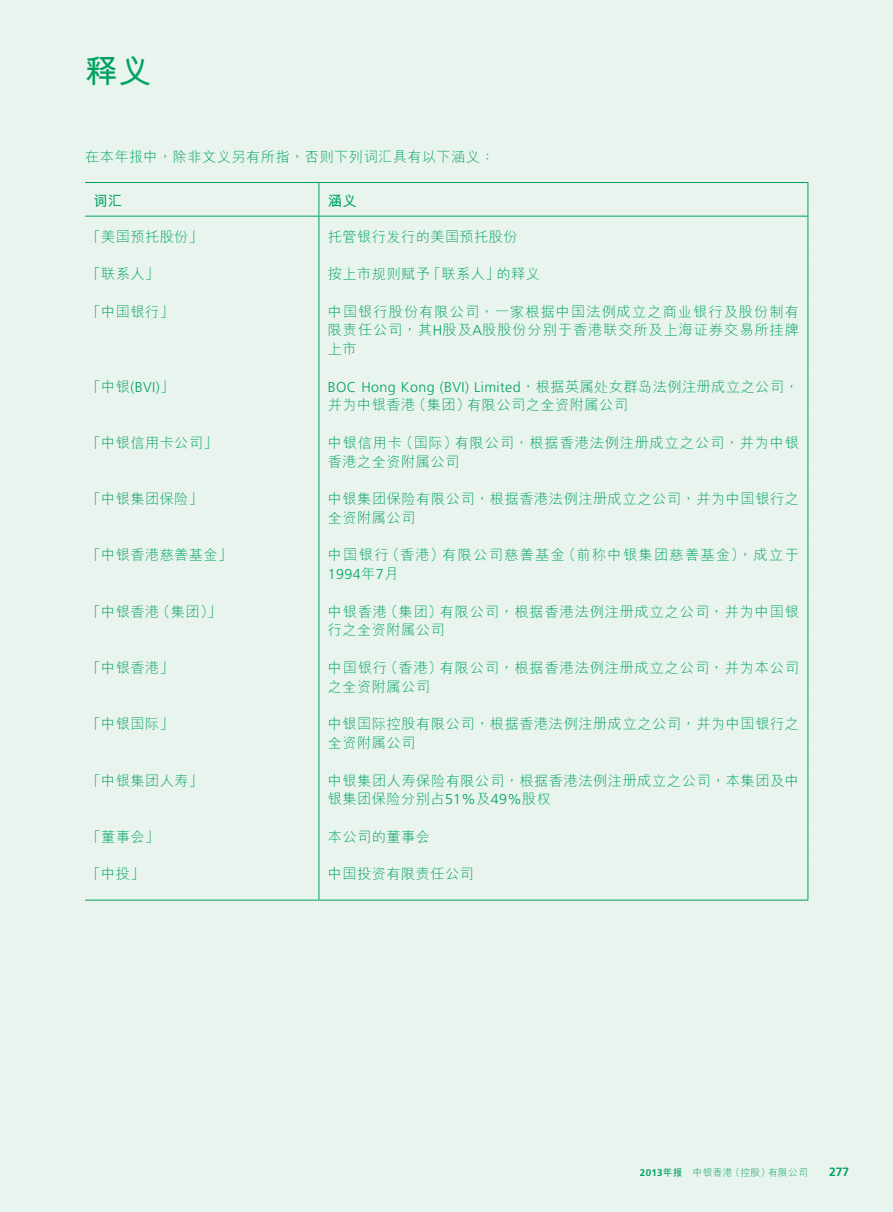
<style>
.page{position:relative;width:893px;height:1212px;background:#e8f4ed}
.page>*{position:absolute;margin:0;border:0;box-sizing:border-box;transform-origin:0 0}
.t1{font:700 33px "M Hei HKS";color:#00a261}
.t2{font:300 14.25px/18.8px "M Hei HKS";letter-spacing:.035em;color:#00a261}
.t3{font:300 14.25px/18.8px "M Hei HKS";letter-spacing:.055em;color:#00a261}
.t4{font:300 14.25px "Frutiger LT Std";letter-spacing:.025em;color:#00a261}
.t5{font:300 14.25px "M Hei HKS";letter-spacing:.09em;color:#00a261}
.t6{font:700 14.25px "M Hei HKS";color:#00a261}
.t7{font:700 12px "Frutiger LT Std";color:#00a261}
.t8{font:300 9.75px "M Hei HKS";letter-spacing:.03em;color:#00a261}
.s1{font-family:"Frutiger LT Std"}
.s2{font-family:"M Hei HKS"}
.s3{font-family:"Frutiger LT Std";font-weight:700}
.s4{font-weight:700}
</style>
<div class="page">
<svg style="left:319px;top:217px;width:1px;height:83px"></svg>
<svg style="left:807px;top:217px;width:1px;height:83px"></svg>
<hr style="left:319px;top:300px;width:1px;height:56px;background:#00a261">
<hr style="left:807px;top:300px;width:1px;height:56px;background:#00a261">
<svg style="left:319px;top:356px;width:1px;height:19px"></svg>
<svg style="left:807px;top:356px;width:1px;height:19px"></svg>
<hr style="left:319px;top:375px;width:1px;height:37px;background:#00a261">
<hr style="left:807px;top:375px;width:1px;height:37px;background:#00a261">
<svg style="left:319px;top:412px;width:1px;height:19px"></svg>
<svg style="left:807px;top:412px;width:1px;height:19px"></svg>
<hr style="left:319px;top:431px;width:1px;height:37px;background:#00a261">
<hr style="left:807px;top:431px;width:1px;height:37px;background:#00a261">
<svg style="left:319px;top:468px;width:1px;height:19px"></svg>
<svg style="left:807px;top:468px;width:1px;height:19px"></svg>
<hr style="left:319px;top:487px;width:1px;height:38px;background:#00a261">
<hr style="left:807px;top:487px;width:1px;height:38px;background:#00a261">
<svg style="left:319px;top:525px;width:1px;height:18px"></svg>
<svg style="left:807px;top:525px;width:1px;height:18px"></svg>
<hr style="left:319px;top:543px;width:1px;height:38px;background:#00a261">
<hr style="left:807px;top:543px;width:1px;height:38px;background:#00a261">
<svg style="left:319px;top:581px;width:1px;height:19px"></svg>
<svg style="left:807px;top:581px;width:1px;height:19px"></svg>
<hr style="left:319px;top:600px;width:1px;height:37px;background:#00a261">
<hr style="left:807px;top:600px;width:1px;height:37px;background:#00a261">
<svg style="left:319px;top:637px;width:1px;height:19px"></svg>
<svg style="left:807px;top:637px;width:1px;height:19px"></svg>
<hr style="left:319px;top:656px;width:1px;height:37px;background:#00a261">
<hr style="left:807px;top:656px;width:1px;height:37px;background:#00a261">
<svg style="left:319px;top:693px;width:1px;height:19px"></svg>
<svg style="left:807px;top:693px;width:1px;height:19px"></svg>
<hr style="left:319px;top:712px;width:1px;height:38px;background:#00a261">
<hr style="left:807px;top:712px;width:1px;height:38px;background:#00a261">
<svg style="left:319px;top:750px;width:1px;height:18px"></svg>
<svg style="left:807px;top:750px;width:1px;height:18px"></svg>
<hr style="left:319px;top:768px;width:1px;height:38px;background:#00a261">
<hr style="left:807px;top:768px;width:1px;height:38px;background:#00a261">
<svg style="left:319px;top:806px;width:1px;height:94px"></svg>
<svg style="left:807px;top:806px;width:1px;height:94px"></svg>
<hr style="left:85px;top:182px;width:234px;height:1px;background:#00a261">
<hr style="left:319px;top:182px;width:489px;height:1px;background:#00a261">
<hr style="left:319px;top:183px;width:1px;height:33px;background:#00a261">
<hr style="left:807px;top:183px;width:1px;height:33px;background:#00a261">
<hr style="left:85px;top:216px;width:234px;height:1px;background:#00a261">
<hr style="left:319px;top:216px;width:489px;height:1px;background:#00a261">
<hr style="left:85px;top:900px;width:234px;height:1px;background:#00a261">
<hr style="left:319px;top:900px;width:489px;height:1px;background:#00a261">
<h1 class="t1" style="left:85px;top:47px;width:68px">釋義</h1>
<p class="t2" style="left:85px;top:146px;width:411px">在本年報中，除非文義另有所指，否則下列詞彙具有以下涵義：</p>
<p class="t6" style="left:94px;top:190px;width:30px">詞彙</p>
<p class="t6" style="left:328px;top:190px;width:30px">涵義</p>
<p class="t2" style="left:86px;top:226px;width:118px">「美國預託股份」</p>
<p class="t2" style="left:328px;top:226px;width:192px">託管銀行發行的美國預託股份</p>
<p class="t2" style="left:86px;top:264px;width:74px">「聯繫人」</p>
<p class="t2" style="left:328px;top:264px;width:214px">按上市規則賦予「聯繫人」的釋義</p>
<p class="t2" style="left:86px;top:301px;width:89px">「中國銀行」</p>
<p class="t2" style="left:328px;top:301px;width:473px;text-align:justify">中國銀行股份有限公司，一家根據中國法例成立之商業銀行及股份制有限責任公司，其<span class="s1">H</span>股及<span class="s1">A</span>股股份分別於香港聯交所及上海證券交易所掛牌上市</p>
<p class="t4" style="left:86px;top:379px;width:89px"><span class="s2">「中銀</span>(BVI)<span class="s2">」</span></p>
<p class="t4" style="left:328px;top:379px;width:473px">BOC Hong Kong (BVI) Limited<span class="s2">，根據英屬處女群島法例註冊成立之公司，</span></p>
<p class="t2" style="left:328px;top:395px;width:302px">並為中銀香港（集團）有限公司之全資附屬公司</p>
<p class="t2" style="left:86px;top:433px;width:133px">「中銀信用卡公司」</p>
<p class="t3" style="left:328px;top:433px;width:473px">中銀信用卡（國際）有限公司，根據香港法例註冊成立之公司，並為中銀香港之全資附屬公司</p>
<p class="t2" style="left:86px;top:489px;width:118px">「中銀集團保險」</p>
<p class="t2" style="left:328px;top:489px;width:473px">中銀集團保險有限公司，根據香港法例註冊成立之公司，並為中國銀行之全資附屬公司</p>
<p class="t2" style="left:86px;top:545px;width:148px">「中銀香港慈善基金」</p>
<p class="t5" style="left:328px;top:545px;width:473px">中國銀行（香港）有限公司慈善基金（前稱中銀集團慈善基金），成立於</p>
<p class="t4" style="left:328px;top:566px;width:72px">1994<span class="s2">年</span>7<span class="s2">月</span></p>
<p class="t2" style="left:86px;top:601px;width:137px">「中銀香港（集團）」</p>
<p class="t3" style="left:328px;top:601px;width:473px">中銀香港（集團）有限公司，根據香港法例註冊成立之公司，並為中國銀行之全資附屬公司</p>
<p class="t2" style="left:86px;top:658px;width:89px">「中銀香港」</p>
<p class="t3" style="left:328px;top:658px;width:473px">中國銀行（香港）有限公司，根據香港法例註冊成立之公司，並為本公司之全資附屬公司</p>
<p class="t2" style="left:86px;top:714px;width:89px">「中銀國際」</p>
<p class="t2" style="left:328px;top:714px;width:473px">中銀國際控股有限公司，根據香港法例註冊成立之公司，並為中國銀行之全資附屬公司</p>
<p class="t2" style="left:86px;top:770px;width:118px">「中銀集團人壽」</p>
<p class="t2" style="left:328px;top:770px;width:473px">中銀集團人壽保險有限公司，根據香港法例註冊成立之公司，本集團及中銀集團保險分別佔<span class="s1">51%</span>及<span class="s1">49%</span>股權</p>
<p class="t2" style="left:86px;top:827px;width:74px">「董事會」</p>
<p class="t2" style="left:328px;top:827px;width:104px">本公司的董事會</p>
<p class="t2" style="left:86px;top:864px;width:60px">「中投」</p>
<p class="t2" style="left:328px;top:864px;width:148px">中國投資有限責任公司</p>
<p class="t8" style="left:640px;top:1166px;width:169px"><span class="s3">2013</span><span class="s4">年報</span>　中銀香港（控股）有限公司</p>
<p class="t7" style="left:829px;top:1164px;width:22px">277</p>
</div>
